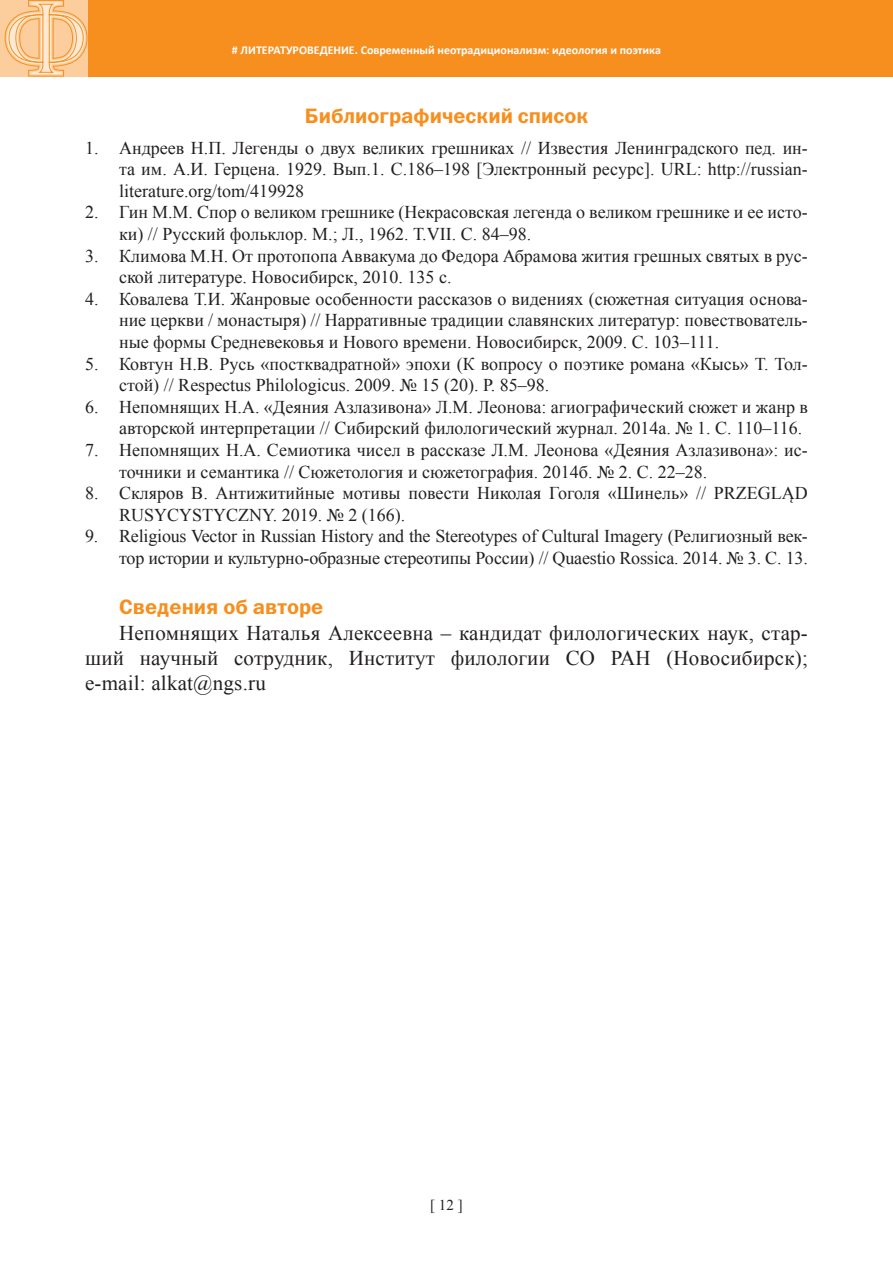
<style>
.page{position:relative;width:893px;height:1263px;background:#fff}
.page>*{position:absolute;margin:0;border:0;box-sizing:border-box;transform-origin:0 0}
.t1{font:21px/25.2px "Times New Roman";letter-spacing:.01em;color:#231f20;text-align:justify}
.t2{font:21px "ez Franklin Goth Demi";color:#f68f1e}
.t3{font:18px/21.6px "Times New Roman";color:#231f20}
.t4{font:15px "Times New Roman";color:#231f20}
.t5{font:700 12px "Calibri";color:#fff}
</style>
<div class="page">
<div style="left:0;top:0;width:893px;height:77px;background:#f68f1e"></div>
<div style="left:0;top:0;width:88px;height:77px;background:#fdce9d"></div>
<svg style="left:4px;top:0;width:84px;height:77px"></svg>
<p class="t5" style="left:232px;top:43px;width:430px"># ЛИТЕРАТУРОВЕДЕНИЕ. Современный неотрадиционализм: идеология и поэтика</p>
<p class="t2" style="left:305px;top:104px;width:285px">Библиографический список</p>
<p class="t3" style="left:119px;top:136px;width:690px;text-align:justify;text-indent:-34px">1. Андреев Н.П. Легенды о двух великих грешниках // Известия Ленинградского пед. ин&shy;та им. А.И. Герцена. 1929. Вып.1. С.186–198 [Электронный ресурс]. URL: http://russian&shy;literature.org/tom/419928</p>
<p class="t3" style="left:119px;top:201px;width:690px;text-indent:-34px">2. Гин М.М. Спор о великом грешнике (Некрасовская легенда о великом грешнике и ее исто&shy;ки) // Русский фольклор. М.; Л., 1962. Т.VII. С. 84–98.</p>
<p class="t3" style="left:119px;top:244px;width:690px;text-indent:-34px">3. Климова М.Н. От протопопа Аввакума до Федора Абрамова жития грешных святых в рус&shy;ской литературе. Новосибирск, 2010. 135 с.</p>
<p class="t3" style="left:119px;top:288px;width:690px;text-align:justify;text-indent:-34px">4. Ковалева Т.И. Жанровые особенности рассказов о видениях (сюжетная ситуация основа&shy;ние церкви / монастыря) // Нарративные традиции славянских литератур: повествователь&shy;ные формы Средневековья и Нового времени. Новосибирск, 2009. С. 103–111.</p>
<p class="t3" style="left:119px;top:352px;width:690px;text-indent:-34px">5. Ковтун Н.В. Русь «постквадратной» эпохи (К вопросу о поэтике романа «Кысь» Т. Тол&shy;стой) // Respectus Philologicus. 2009. № 15 (20). Р. 85–98.</p>
<p class="t3" style="left:119px;top:396px;width:690px;text-indent:-34px">6. Непомнящих Н.А. «Деяния Азлазивона» Л.М. Леонова: агиографический сюжет и жанр в авторской интерпретации // Сибирский филологический журнал. 2014а. № 1. С. 110–116.</p>
<p class="t3" style="left:119px;top:439px;width:690px;text-indent:-34px">7. Непомнящих Н.А. Семиотика чисел в рассказе Л.М. Леонова «Деяния Азлазивона»: ис&shy;точники и семантика // Сюжетология и сюжетография. 2014б. № 2. С. 22–28.</p>
<p class="t3" style="left:119px;top:482px;width:690px;text-indent:-34px">8. Скляров В. Антижитийные мотивы повести Николая Гоголя «Шинель» // PRZEGLĄD<br>RUSYCYSTYCZNY. 2019. № 2 (166).</p>
<p class="t3" style="left:85px;top:525px;width:724px;text-align:right">9. Religious Vector in Russian History and the Stereotypes of Cultural Imagery (Религиозный век&shy;тор истории и культурно-образные стереотипы России) // Quaestio Rossica. 2014. № 3. С. 13.</p>
<p class="t2" style="left:119px;top:595px;width:206px">Сведения об авторе</p>
<p class="t1" style="left:85px;top:620px;width:724px;text-indent:34px">Непомнящих Наталья Алексеевна – кандидат филологических наук, стар&shy;ший научный сотрудник, Институт филологии СО РАН (Новосибирск); e-mail: alkat@ngs.ru</p>
<p class="t4" style="left:430px;top:1194px;width:34px">[ 12 ]</p>
</div>
